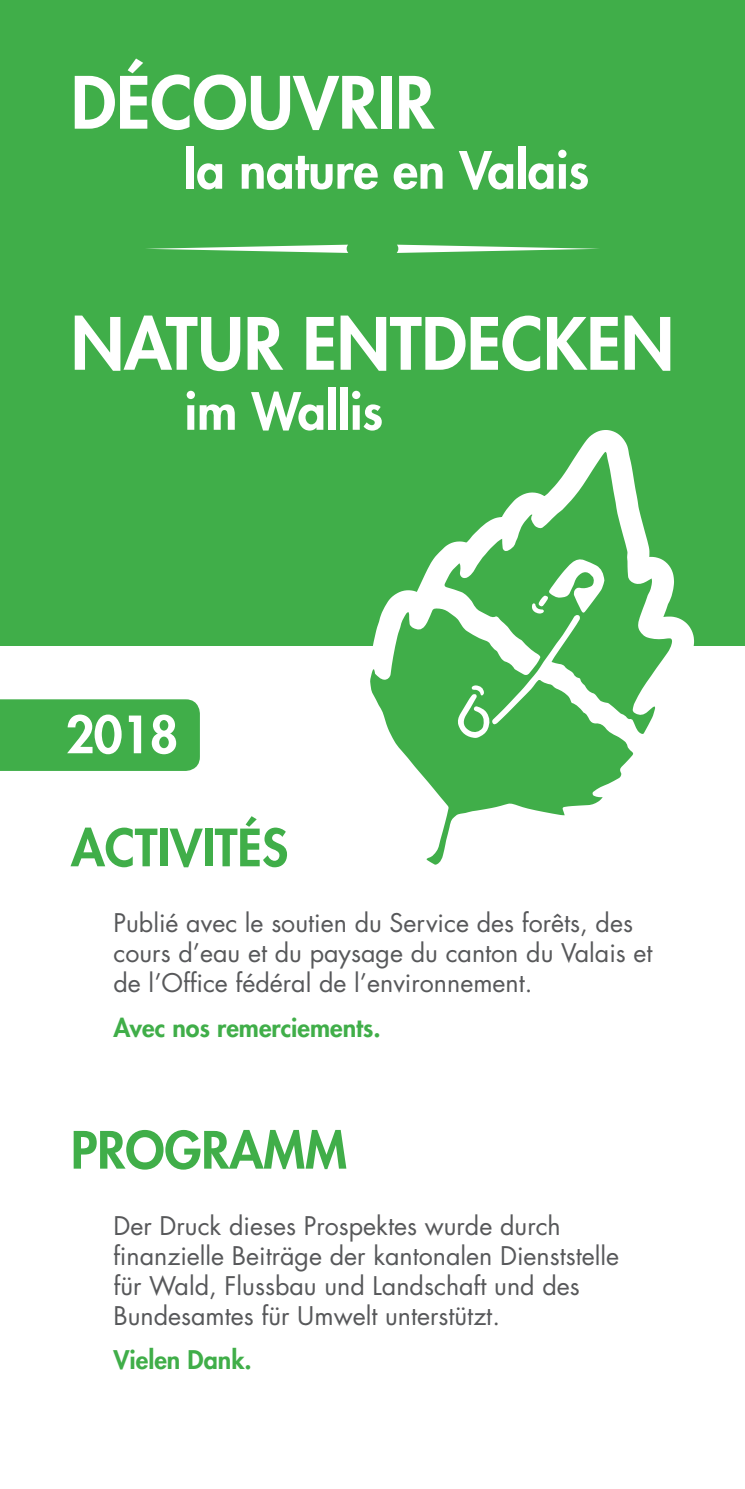
<style>
.page{position:relative;width:745px;height:1489px;background:#fff}
.page>*{position:absolute;margin:0;border:0;box-sizing:border-box;transform-origin:0 0}
.t1{font:800 70px "Futura Std";color:#fff}
.t2{font:800 50px "Futura Std";color:#fff}
.t3{font:800 50px "Futura Std";color:#40ae49}
.t4{font:25px/30px "Futura Std";color:#57585a}
.t5{font:800 25px "Futura Std";color:#40ae49}
</style>
<div class="page">
<div style="left:0;top:0;width:744px;height:645px;background:#40ae49"></div>
<svg style="left:332px;top:430px;width:377px;height:435px"></svg>
<svg style="left:369px;top:452px;width:302px;height:412px;fill:#40ae49"></svg>
<svg style="left:146px;top:245px;width:202px;height:8px"></svg>
<svg style="left:396px;top:245px;width:203px;height:8px"></svg>
<div style="left:0;top:699px;width:200px;height:72px;background:#40ae49"></div>
<p class="t1" style="left:71px;top:58px;width:365px">DÉCOUVRIR</p>
<p class="t2" style="left:184px;top:139px;width:406px">la nature en Valais</p>
<p class="t1" style="left:71px;top:299px;width:604px">NATUR ENTDECKEN</p>
<p class="t2" style="left:184px;top:379px;width:200px">im Wallis</p>
<p class="t2" style="left:66px;top:703px;width:114px">2018</p>
<p class="t3" style="left:71px;top:816px;width:218px">ACTIVITÉS</p>
<p class="t4" style="left:113px;top:908px;width:540px">Publié avec le soutien du Service des forêts, des cours d’eau et du paysage du canton du Valais et de l’Office fédéral de l’environnement.</p>
<p class="t5" style="left:113px;top:1011px;width:268px">Avec nos remerciements.</p>
<p class="t3" style="left:71px;top:1118px;width:277px">PROGRAMM</p>
<p class="t4" style="left:113px;top:1210px;width:507px">Der Druck dieses Prospektes wurde durch finanzielle Beiträge der kantonalen Dienststelle für Wald, Flussbau und Landschaft und des Bundesamtes für Umwelt unterstützt.</p>
<p class="t5" style="left:113px;top:1343px;width:140px">Vielen Dank.</p>
</div>
